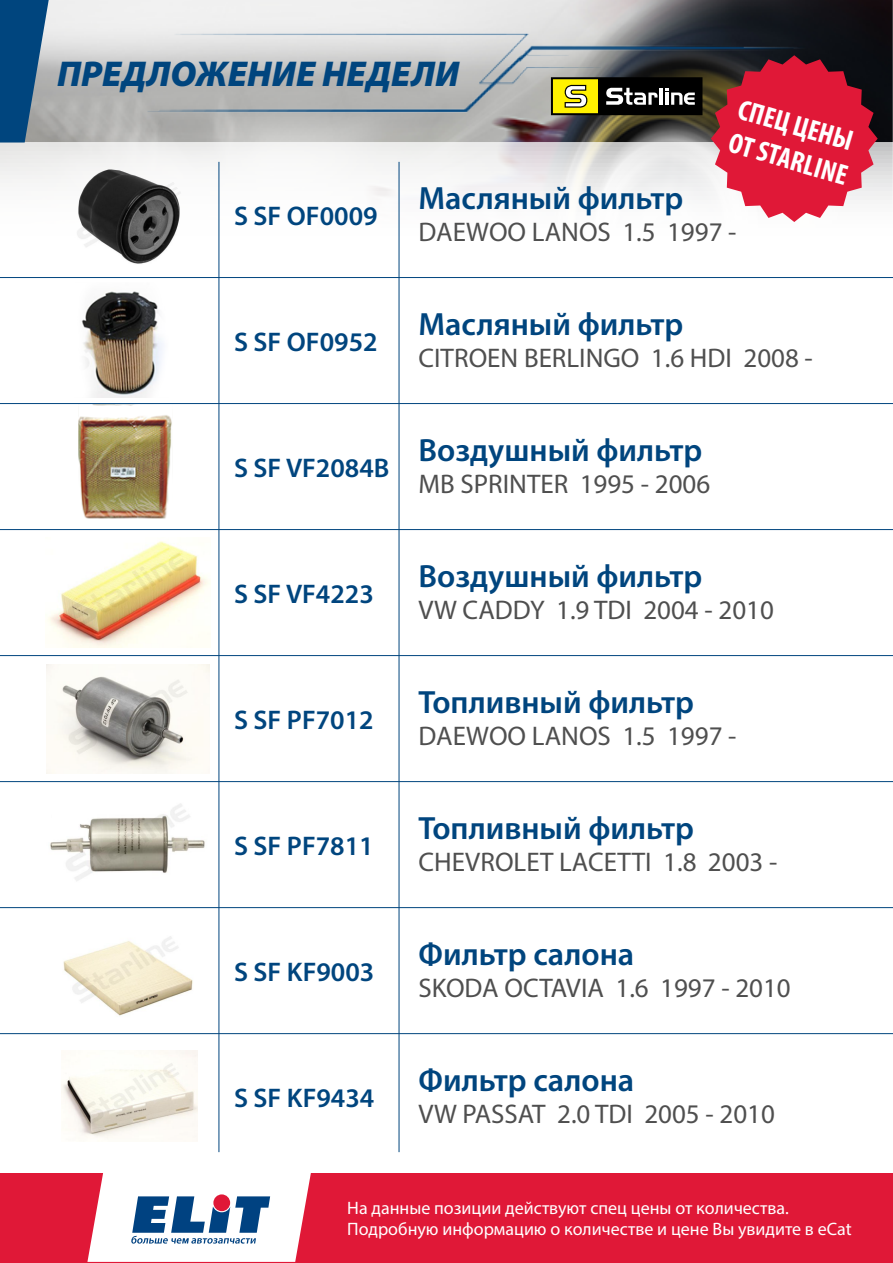
<style>
.page{position:relative;width:893px;height:1263px;background:#fff}
.page>*{position:absolute;margin:0;border:0;box-sizing:border-box;transform-origin:0 0}
.t1{font:italic 900 36px "Myriad Pro";color:#00457e}
.t2{font:600 32.25px "Myriad Pro";color:#00457e}
.t3{font:700 condensed 28.8px/34.7px "Myriad Pro";color:#fff}
.t4{font:27px "Myriad Pro";color:#4f4f4f}
.t5{font:600 27px "Myriad Pro";color:#00457e}
.t6{font:18px/21.6px "Myriad Pro";color:#fff}
</style>
<div class="page">
<div style="left:0;top:1172px;width:893px;height:91px;background:#e01837"></div>
<img style="left:49px;top:0;width:844px;height:143px">
<img style="left:97px;top:27px;width:733px;height:135px">
<svg style="left:0;top:0;width:49px;height:143px;background:#2d618b"></svg>
<hr style="left:219px;top:162px;width:1px;height:990px;background:#00457e">
<hr style="left:399px;top:162px;width:1px;height:990px;background:#00457e">
<svg style="left:87px;top:1172px;width:224px;height:90px;background:#d2ccd9"></svg>
<img style="left:57px;top:169px;width:124px;height:95px">
<img style="left:81px;top:291px;width:82px;height:106px">
<img style="left:78px;top:405px;width:94px;height:114px">
<img style="left:47px;top:541px;width:163px;height:106px">
<img style="left:46px;top:665px;width:163px;height:108px">
<img style="left:50px;top:803px;width:155px;height:78px">
<img style="left:63px;top:936px;width:130px;height:80px">
<img style="left:61px;top:1051px;width:136px;height:88px">
<hr style="left:0;top:277px;width:893px;height:1px;background:#00457e">
<hr style="left:0;top:403px;width:893px;height:1px;background:#00457e">
<hr style="left:0;top:529px;width:893px;height:1px;background:#00457e">
<hr style="left:0;top:655px;width:893px;height:1px;background:#00457e">
<hr style="left:0;top:781px;width:893px;height:1px;background:#00457e">
<hr style="left:0;top:907px;width:893px;height:1px;background:#00457e">
<hr style="left:0;top:1033px;width:893px;height:1px;background:#00457e">
<svg style="left:551px;top:77px;width:151px;height:38px;background:#5d5a2a"></svg>
<svg style="left:711px;top:55px;width:167px;height:167px;background:#c5394e"></svg>
<h1 class="t1" style="left:57px;top:53px;width:404px">ПРЕДЛОЖЕНИЕ НЕДЕЛИ</h1>
<p class="t5" style="left:234px;top:201px;width:145px">S SF OF0009</p>
<p class="t5" style="left:234px;top:327px;width:145px">S SF OF0952</p>
<p class="t5" style="left:234px;top:453px;width:157px">S SF VF2084B</p>
<p class="t5" style="left:234px;top:579px;width:141px">S SF VF4223</p>
<p class="t5" style="left:234px;top:705px;width:141px">S SF PF7012</p>
<p class="t5" style="left:234px;top:831px;width:141px">S SF PF7811</p>
<p class="t5" style="left:234px;top:957px;width:142px">S SF KF9003</p>
<p class="t5" style="left:234px;top:1083px;width:142px">S SF KF9434</p>
<p class="t3" style="left:743px;top:92px;width:124px;rotate:16deg">СПЕЦ ЦЕНЫ<br>ОТ STARLINE</p>
<p class="t2" style="left:418px;top:181px;width:266px">Масляный фильтр</p>
<p class="t4" style="left:418px;top:215px;width:319px">DAEWOO LANOS 1.5 1997 -</p>
<p class="t2" style="left:418px;top:307px;width:266px">Масляный фильтр</p>
<p class="t4" style="left:418px;top:341px;width:396px">CITROEN BERLINGO 1.6 HDI 2008 -</p>
<p class="t2" style="left:418px;top:433px;width:285px">Воздушный фильтр</p>
<p class="t4" style="left:418px;top:467px;width:293px">MB SPRINTER 1995 - 2006</p>
<p class="t2" style="left:418px;top:559px;width:285px">Воздушный фильтр</p>
<p class="t4" style="left:418px;top:593px;width:357px">VW CADDY 1.9 TDI 2004 - 2010</p>
<p class="t2" style="left:418px;top:685px;width:277px">Топливный фильтр</p>
<p class="t4" style="left:418px;top:719px;width:319px">DAEWOO LANOS 1.5 1997 -</p>
<p class="t2" style="left:418px;top:811px;width:277px">Топливный фильтр</p>
<p class="t4" style="left:418px;top:845px;width:360px">CHEVROLET LACETTI 1.8 2003 -</p>
<p class="t2" style="left:418px;top:937px;width:217px">Фильтр салона</p>
<p class="t4" style="left:418px;top:971px;width:374px">SKODA OCTAVIA 1.6 1997 - 2010</p>
<p class="t2" style="left:418px;top:1063px;width:217px">Фильтр салона</p>
<p class="t4" style="left:418px;top:1097px;width:358px">VW PASSAT 2.0 TDI 2005 - 2010</p>
<p class="t6" style="left:347px;top:1196px;width:506px">На данные позиции действуют спец цены от количества.<br>Подробную информацию о количестве и цене Вы увидите в eCat</p>
</div>
